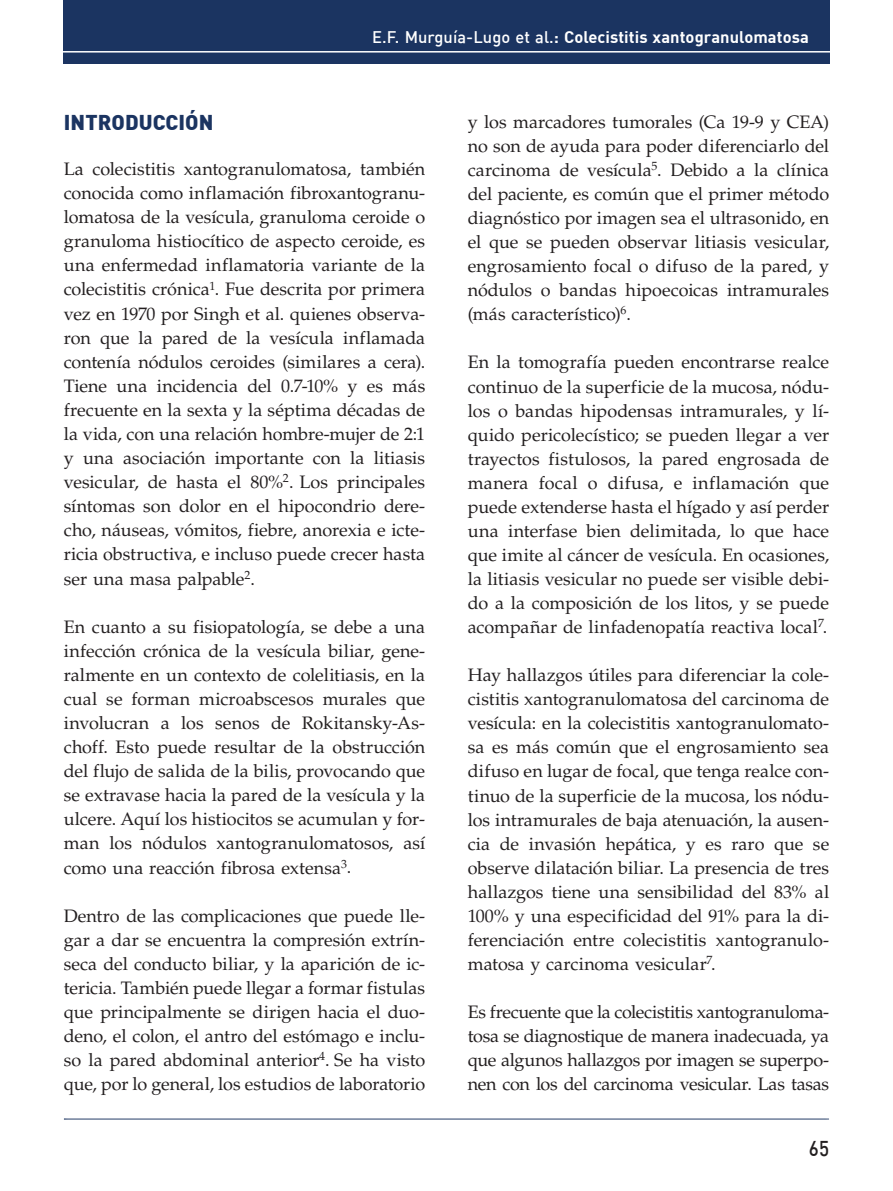
<style>
.page{position:relative;width:893px;height:1191px;background:#fff}
.page>*{position:absolute;margin:0;border:0;box-sizing:border-box;transform-origin:0 0}
.t1{font:900 21px "DIN";letter-spacing:.005em;color:#1b3461}
.t2{font:500 21px "DIN";color:#231f20;scale:.9 1}
.t3{font:18px/24.2px "Palatino LT Std";letter-spacing:-.005em;color:#231f20;text-align:justify}
.t4{font:700 16.5px "DIN";letter-spacing:.005em;color:#fff}
.s1{font-weight:500}
</style>
<div class="page">
<div style="left:59px;top:1114px;width:772px;height:7px;background:#1b3461;opacity:.4"></div>
<div style="left:64px;top:0;width:766px;height:64px;background:#1b3461"></div>
<hr style="left:60px;top:51px;width:774px;height:2px;background:#fff">
<p class="t4" style="left:372px;top:26px;width:438px"><span class="s1">E.F. Murguía-Lugo et al.</span>: Colecistitis xantogranulomatosa</p>
<p class="t1" style="left:64px;top:108px;width:151px">INTRODUCCIÓN</p>
<p class="t3" style="left:64px;top:157px;width:363px">La colecistitis xantogranulomatosa, también conocida como inflamación fibroxantogranu&shy;lomatosa de la vesícula, granuloma ceroide o granuloma histiocítico de aspecto ceroide, es una enfermedad inflamatoria variante de la colecistitis crónica<sup>1</sup>. Fue descrita por primera vez en 1970 por Singh et al. quienes observa&shy;ron que la pared de la vesícula inflamada contenía nódulos ceroides (similares a cera).<br>Tiene una incidencia del 0.7-10% y es más frecuente en la sexta y la séptima décadas de la vida, con una relación hombre-mujer de 2:1 y una asociación importante con la litiasis vesicular, de hasta el 80%<sup>2</sup>. Los principales síntomas son dolor en el hipocondrio dere&shy;cho, náuseas, vómitos, fiebre, anorexia e icte&shy;ricia obstructiva, e incluso puede crecer hasta ser una masa palpable<sup>2</sup>.</p>
<p class="t3" style="left:64px;top:615px;width:363px">En cuanto a su fisiopatología, se debe a una infección crónica de la vesícula biliar, gene&shy;ralmente en un contexto de colelitiasis, en la cual se forman microabscesos murales que involucran a los senos de Rokitansky-As&shy;choff. Esto puede resultar de la obstrucción del flujo de salida de la bilis, provocando que se extravase hacia la pared de la vesícula y la ulcere. Aquí los histiocitos se acumulan y for&shy;man los nódulos xantogranulomatosos, así como una reacción fibrosa extensa<sup>3</sup>.</p>
<p class="t3" style="left:64px;top:903px;width:363px">Dentro de las complicaciones que puede lle&shy;gar a dar se encuentra la compresión extrín&shy;seca del conducto biliar, y la aparición de ic&shy;tericia. También puede llegar a formar fistulas que principalmente se dirigen hacia el duo&shy;deno, el colon, el antro del estómago e inclu&shy;so la pared abdominal anterior<sup>4</sup>. Se ha visto que, por lo general, los estudios de laboratorio</p>
<p class="t3" style="left:468px;top:110px;width:363px">y los marcadores tumorales (Ca 19-9 y CEA) no son de ayuda para poder diferenciarlo del carcinoma de vesícula<sup>5</sup>. Debido a la clínica del paciente, es común que el primer método diagnóstico por imagen sea el ultrasonido, en el que se pueden observar litiasis vesicular, engrosamiento focal o difuso de la pared, y nódulos o bandas hipoecoicas intramurales (más característico)<sup>6</sup>.</p>
<p class="t3" style="left:468px;top:351px;width:363px">En la tomografía pueden encontrarse realce continuo de la superficie de la mucosa, nódu&shy;los o bandas hipodensas intramurales, y lí&shy;quido pericolecístico; se pueden llegar a ver trayectos fistulosos, la pared engrosada de manera focal o difusa, e inflamación que puede extenderse hasta el hígado y así perder una interfase bien delimitada, lo que hace que imite al cáncer de vesícula. En ocasiones, la litiasis vesicular no puede ser visible debi&shy;do a la composición de los litos, y se puede acompañar de linfadenopatía reactiva local<sup>7</sup>.</p>
<p class="t3" style="left:468px;top:663px;width:363px">Hay hallazgos útiles para diferenciar la cole&shy;cistitis xantogranulomatosa del carcinoma de vesícula: en la colecistitis xantogranulomato&shy;sa es más común que el engrosamiento sea difuso en lugar de focal, que tenga realce con&shy;tinuo de la superficie de la mucosa, los nódu&shy;los intramurales de baja atenuación, la ausen&shy;cia de invasión hepática, y es raro que se observe dilatación biliar. La presencia de tres hallazgos tiene una sensibilidad del 83% al 100% y una especificidad del 91% para la di&shy;ferenciación entre colecistitis xantogranulo&shy;matosa y carcinoma vesicular<sup>7</sup>.</p>
<p class="t3" style="left:468px;top:1000px;width:363px">Es frecuente que la colecistitis xantogranuloma&shy;tosa se diagnostique de manera inadecuada, ya que algunos hallazgos por imagen se superpo&shy;nen con los del carcinoma vesicular. Las tasas</p>
<p class="t2" style="left:809px;top:1135px;width:24px">65</p>
</div>
